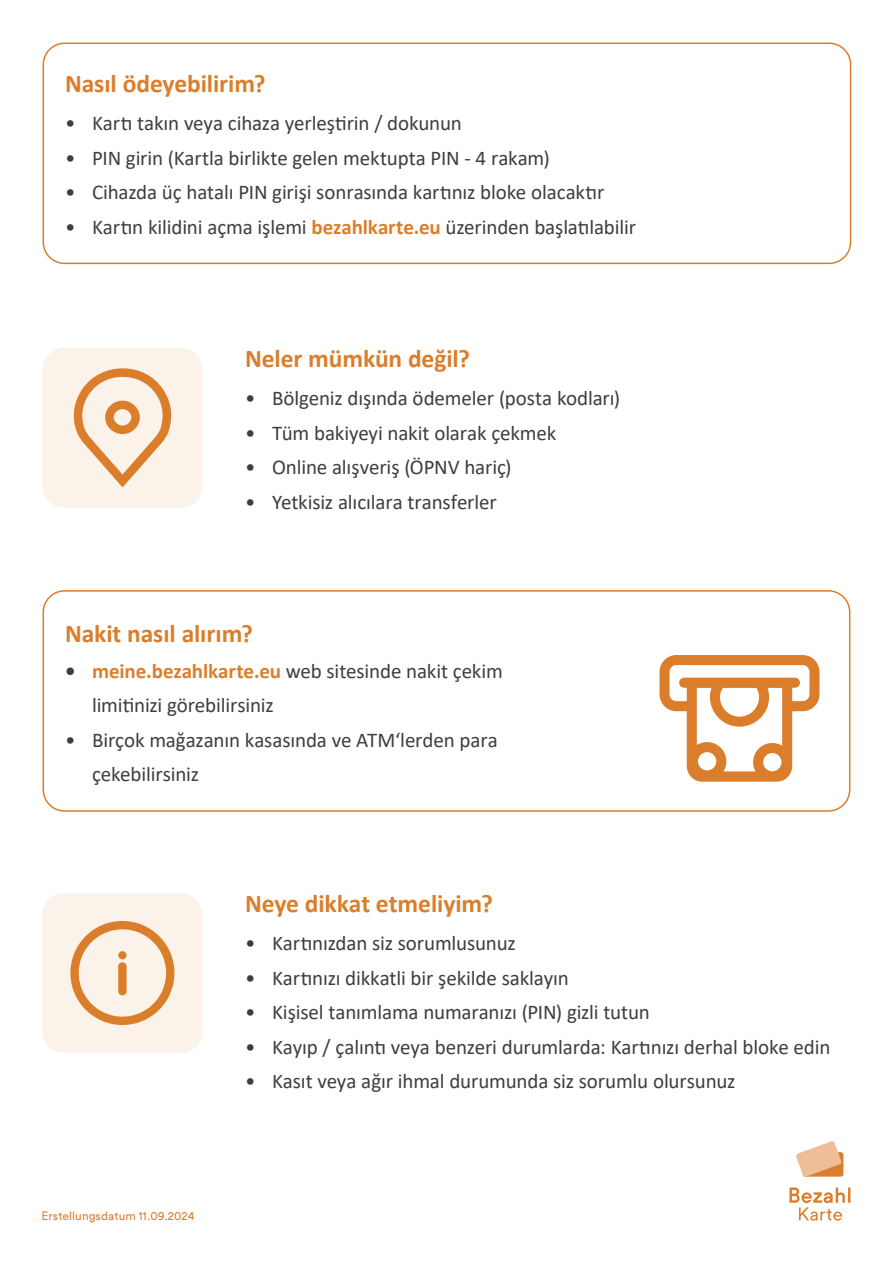
<style>
.page{position:relative;width:893px;height:1263px;background:#fff}
.page>*{position:absolute;margin:0;border:0;box-sizing:border-box;transform-origin:0 0}
.t1{font:700 25.5px "Calibri";letter-spacing:-.005em;color:#db7e2b}
.t2{font:21px/34.5px "Calibri";letter-spacing:-.01em;color:#3e3e3e}
.t3{font:12px "Josala";color:#db7e2b}
.s1{font-weight:700;color:#db7e2b}
.s2{font-weight:700}
</style>
<div class="page">
<div style="left:43px;top:590px;width:807px;height:222px;border:2px solid #db7e2b;border-radius:21px"></div>
<div style="left:43px;top:43px;width:808px;height:221px;border:2px solid #db7e2b;border-radius:21px"></div>
<svg style="left:789px;top:1187px;width:61px;height:34px"></svg>
<div style="left:803px;top:1152px;width:40px;height:25px;background:#db7e2b;border-radius:3px"></div>
<svg style="left:796px;top:1141px;width:46px;height:36px"></svg>
<div style="left:42px;top:348px;width:160px;height:160px;background:#fbf2ea;border-radius:21px"></div>
<svg style="left:659px;top:655px;width:160px;height:127px"></svg>
<div style="left:42px;top:893px;width:160px;height:160px;background:#fbf2ea;border-radius:21px"></div>
<svg style="left:70px;top:921px;width:104px;height:104px"></svg>
<div style="left:118px;top:962px;width:9px;height:33px;background:#db7e2b;border-radius:4px"></div>
<div style="left:118px;top:951px;width:9px;height:8px;background:#db7e2b;border-radius:50%"></div>
<svg style="left:74px;top:368px;width:97px;height:119px"></svg>
<p class="t1" style="left:65px;top:66px;width:202px">Nasıl ödeyebilirim?</p>
<p class="t2" style="left:65px;top:105px;width:398px">• Kartı takın veya cihaza yerleştirin / dokunun</p>
<p class="t2" style="left:65px;top:140px;width:486px">• PIN girin (Kartla birlikte gelen mektupta PIN - 4 rakam)</p>
<p class="t2" style="left:65px;top:174px;width:541px">• Cihazda üç hatalı PIN girişi sonrasında kartınız bloke olacaktır</p>
<p class="t2" style="left:65px;top:209px;width:573px">• Kartın kilidini açma işlemi <span class="s1">bezahlkarte.eu</span> üzerinden başlatılabilir</p>
<p class="t1" style="left:245px;top:341px;width:227px">Neler mümkün değil?</p>
<p class="t2" style="left:245px;top:380px;width:377px">• Bölgeniz dışında ödemeler (posta kodları)</p>
<p class="t2" style="left:245px;top:415px;width:313px">• Tüm bakiyeyi nakit olarak çekmek</p>
<p class="t2" style="left:245px;top:449px;width:268px">• Online alışveriş (ÖPNV hariç)</p>
<p class="t2" style="left:245px;top:484px;width:253px">• Yetkisiz alıcılara transferler</p>
<p class="t1" style="left:65px;top:616px;width:189px">Nakit nasıl alırım?</p>
<p class="t2" style="left:92px;top:653px;width:412px;text-indent:-27px"><span class="s2">•</span> <span class="s1">meine.bezahlkarte.eu</span> web sitesinde nakit çekim limitinizi görebilirsiniz</p>
<p class="t2" style="left:92px;top:722px;width:407px;text-indent:-27px">• Birçok mağazanın kasasında ve ATM‘lerden para çekebilirsiniz</p>
<p class="t1" style="left:245px;top:886px;width:249px">Neye dikkat etmeliyim?</p>
<p class="t3" style="left:42px;top:1210px;width:155px">Erstellungsdatum 11.09.2024</p>
<p class="t2" style="left:245px;top:925px;width:272px">• Kartınızdan siz sorumlusunuz</p>
<p class="t2" style="left:245px;top:960px;width:325px">• Kartınızı dikkatli bir şekilde saklayın</p>
<p class="t2" style="left:245px;top:994px;width:406px">• Kişisel tanımlama numaranızı (PIN) gizli tutun</p>
<p class="t2" style="left:245px;top:1029px;width:587px">• Kayıp / çalıntı veya benzeri durumlarda: Kartınızı derhal bloke edin</p>
<p class="t2" style="left:245px;top:1063px;width:492px">• Kasıt veya ağır ihmal durumunda siz sorumlu olursunuz</p>
</div>
